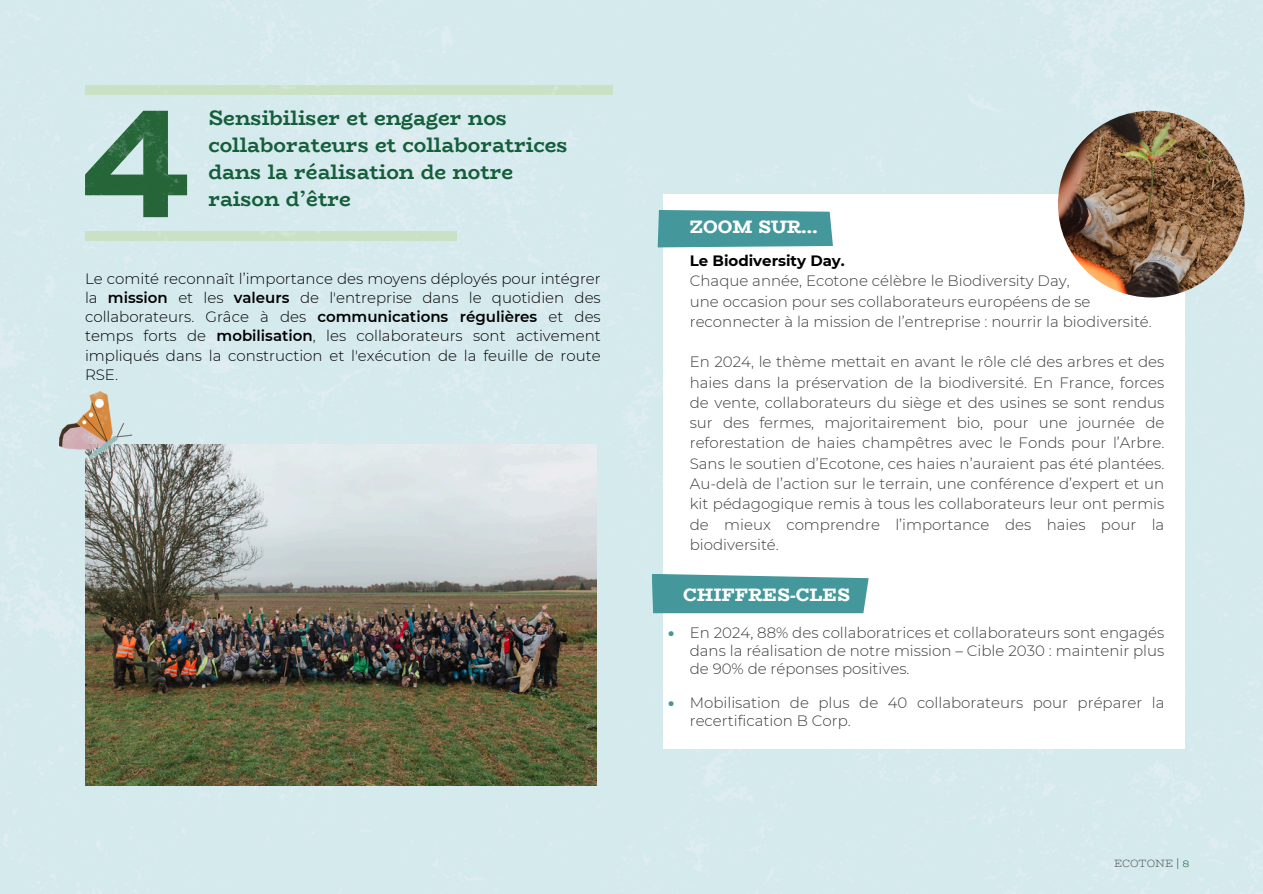
<style>
.page{position:relative;width:1263px;height:894px;background:#fff}
.page>*{position:absolute;margin:0;border:0;box-sizing:border-box;transform-origin:0 0}
.t1{font:700 21px/27px "Bio Rhyme";color:#155e3a}
.t2{font:800 18px "Bio Rhyme";color:#fff}
.t3{font:300 15px/20.2px "Montserrat";color:#3c3c3b}
.t4{font:300 15px/19.2px "Montserrat";color:#000;text-align:justify}
.t5{font:900 15px "Montserrat";color:#44989c}
.t6{font:300 10.5px "Bio Rhyme";color:#4a4a4a}
.s1{font-weight:600}
.s2{font-weight:700;color:#000}
.s3{color:#155e3a}
</style>
<div class="page">
<div style="left:0;top:0;width:1263px;height:893px;background:#d5eaed"></div>
<div style="left:664px;top:194px;width:521px;height:554px;background:#fff"></div>
<svg style="left:652px;top:573px;width:217px;height:40px;background:#54a1a4"></svg>
<div style="left:658px;top:210px;width:175px;height:37px;background:#44989c"></div>
<div style="left:85px;top:85px;width:528px;height:9px;background:#cae1c5"></div>
<div style="left:85px;top:231px;width:371px;height:9px;background:#cae1c5"></div>
<img style="left:85px;top:111px;width:102px;height:106px">
<img style="left:85px;top:444px;width:512px;height:341px">
<img style="left:1058px;top:111px;width:186px;height:186px;border-radius:50%">
<img style="left:59px;top:392px;width:77px;height:66px">
<p class="t1" style="left:208px;top:104px;width:361px">Sensibiliser et engager nos collaborateurs et collaboratrices dans la réalisation de notre raison d’être</p>
<h3 class="t4" style="left:85px;top:269px;width:517px">Le comité reconnaît l’importance des moyens déployés pour intégrer la <span class="s1">mission</span> et les <span class="s1">valeurs</span> de l'entreprise dans le quotidien des collaborateurs. Grâce à des <span class="s1">communications régulières</span> et des temps forts de <span class="s1">mobilisation</span>, les collaborateurs sont activement impliqués dans la construction et l'exécution de la feuille de route RSE.</h3>
<h3 class="t2" style="left:689px;top:213px;width:130px">ZOOM SUR…</h3>
<p class="t3" style="left:690px;top:250px;width:464px"><span class="s2">Le Biodiversity Day.<br></span>Chaque année, Ecotone célèbre le Biodiversity Day,<br>une occasion pour ses collaborateurs européens de se reconnecter à la mission de l’entreprise : nourrir la biodiversité.</p>
<h1 class="t3" style="left:690px;top:352px;width:476px;text-align:justify">En 2024, le thème mettait en avant le rôle clé des arbres et des haies dans la préservation de la biodiversité. En France, forces de vente, collaborateurs du siège et des usines se sont rendus sur des fermes, majoritairement bio, pour une journée de reforestation de haies champêtres avec le Fonds pour l’Arbre.<br>Sans le soutien d’Ecotone, ces haies n’auraient pas été plantées.<br>Au-delà de l’action sur le terrain, une conférence d’expert et un kit pédagogique remis à tous les collaborateurs leur ont permis de mieux comprendre l’importance des haies pour la biodiversité.</h1>
<p class="t5" style="left:668px;top:623px;width:8px">•</p>
<p class="t2" style="left:683px;top:581px;width:168px">CHIFFRES-CLES</p>
<p class="t3" style="left:690px;top:623px;width:476px;line-height:18px;text-align:justify">En 2024, 88% des collaboratrices et collaborateurs sont engagés dans la réalisation de notre mission – Cible 2030 : maintenir plus de 90% de réponses positives.</p>
<h3 class="t5" style="left:668px;top:693px;width:8px">•</h3>
<p class="t3" style="left:690px;top:693px;width:476px;line-height:18px">Mobilisation de plus de 40 collaborateurs pour préparer la recertification B Corp.</p>
<p class="t6" style="left:1114px;top:854px;width:77px">ECOTONE <span class="s3">| 8</span></p>
</div>
